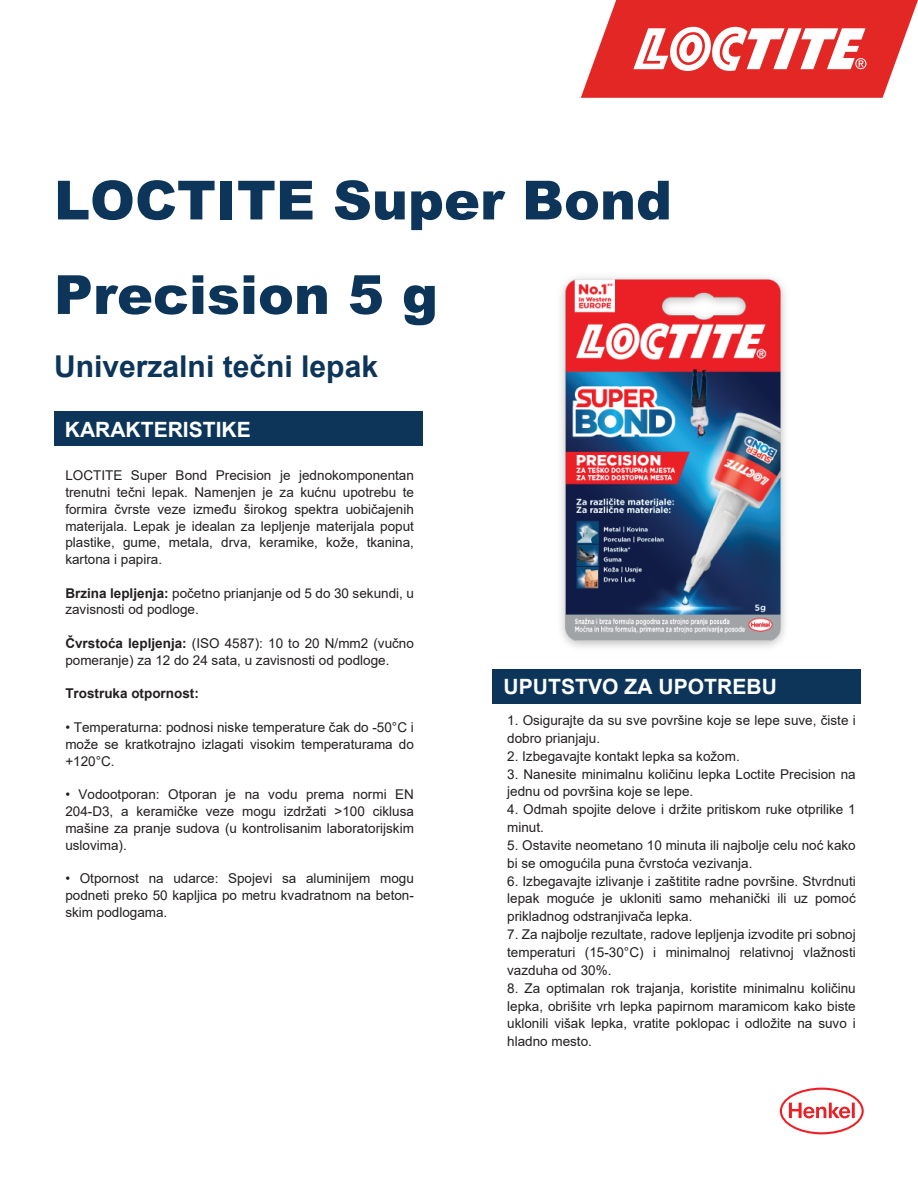
<style>
.page{position:relative;width:918px;height:1188px;background:#fff}
.page>*{position:absolute;margin:0;border:0;box-sizing:border-box;transform-origin:0 0}
.t1{font:900 54px/94.5px "Arial";color:#0c3559}
.t2{font:700 30px "Arial";color:#0c3559}
.t3{font:700 21px "Arial";color:#fff}
.t4{font:13.5px/16.8px "Arial";color:#231f20;text-align:justify}
.t5{font:700 13.5px "Arial";color:#231f20}
.s1{font-weight:700}
</style>
<div class="page">
<div style="left:54px;top:412px;width:368px;height:34px;background:#0c3559"></div>
<div style="left:493px;top:669px;width:368px;height:34px;background:#0c3559"></div>
<svg style="left:581px;top:0;width:337px;height:98px"></svg>
<svg style="left:780px;top:1088px;width:84px;height:46px"></svg>
<img style="left:561px;top:277px;width:224px;height:371px">
<h1 class="t1" style="left:54px;top:151px;width:620px">LOCTITE Super Bond<br>Precision 5 g</h1>
<h2 class="t2" style="left:54px;top:345px;width:326px">Univerzalni tečni lepak</h2>
<h3 class="t3" style="left:65px;top:415px;width:188px">KARAKTERISTIKE</h3>
<p class="t4" style="left:65px;top:467px;width:350px">LOCTITE Super Bond Precision je jednokomponentan trenutni tečni lepak. Namenjen je za kućnu upotrebu te formira čvrste veze između širokog spektra uobičajenih materijala. Lepak je idealan za lepljenje materijala poput plastike, gume, metala, drva, keramike, kože, tkanina, kartona i papira.</p>
<p class="t4" style="left:65px;top:584px;width:350px"><span class="s1">Brzina lepljenja:</span> početno prianjanje od 5 do 30 sekundi, u zavisnosti od podloge.</p>
<p class="t4" style="left:65px;top:635px;width:350px"><span class="s1">Čvrstoća lepljenja:</span> (ISO 4587): 10 to 20 N/mm2 (vučno pomeranje) za 12 do 24 sata, u zavisnosti od podloge.</p>
<p class="t5" style="left:65px;top:684px;width:135px">Trostruka otpornost:</p>
<p class="t4" style="left:65px;top:719px;width:350px">• Temperaturna: podnosi niske temperature čak do -50°C i može se kratkotrajno izlagati visokim temperaturama do +120°C.</p>
<p class="t4" style="left:65px;top:786px;width:350px">• Vodootporan: Otporan je na vodu prema normi EN 204-D3, a keramičke veze mogu izdržati &gt;100 ciklusa mašine za pranje sudova (u kontrolisanim laboratorijskim uslovima).</p>
<p class="t4" style="left:65px;top:870px;width:350px">• Otpornost na udarce: Spojevi sa aluminijem mogu podneti preko 50 kapljica po metru kvadratnom na beton&shy;skim podlogama.</p>
<h3 class="t3" style="left:504px;top:672px;width:275px">UPUTSTVO ZA UPOTREBU</h3>
<p class="t4" style="left:507px;top:711px;width:350px;line-height:17.9px">1. Osigurajte da su sve površine koje se lepe suve, čiste i dobro prianjaju.</p>
<p class="t4" style="left:507px;top:747px;width:234px">2. Izbegavajte kontakt lepka sa kožom.</p>
<p class="t4" style="left:507px;top:765px;width:350px;line-height:17.9px">3. Nanesite minimalnu količinu lepka Loctite Precision na jednu od površina koje se lepe.</p>
<p class="t4" style="left:507px;top:800px;width:350px;line-height:17.9px">4. Odmah spojite delove i držite pritiskom ruke otprilike 1 minut.</p>
<p class="t4" style="left:507px;top:836px;width:350px;line-height:17.9px">5. Ostavite neometano 10 minuta ili najbolje celu noć kako bi se omogućila puna čvrstoća vezivanja.</p>
<p class="t4" style="left:507px;top:872px;width:350px;line-height:17.9px">6. Izbegavajte izlivanje i zaštitite radne površine. Stvrdnuti lepak moguće je ukloniti samo mehanički ili uz pomoć prikladnog odstranjivača lepka.</p>
<p class="t4" style="left:507px;top:925px;width:350px;line-height:17.9px">7. Za najbolje rezultate, radove lepljenja izvodite pri sobnoj temperaturi (15-30°C) i minimalnoj relativnoj vlažnosti vazduha od 30%.</p>
<p class="t4" style="left:507px;top:979px;width:350px;line-height:17.9px">8. Za optimalan rok trajanja, koristite minimalnu količinu lepka, obrišite vrh lepka papirnom maramicom kako biste uklonili višak lepka, vratite poklopac i odložite na suvo i hladno mesto.</p>
</div>
